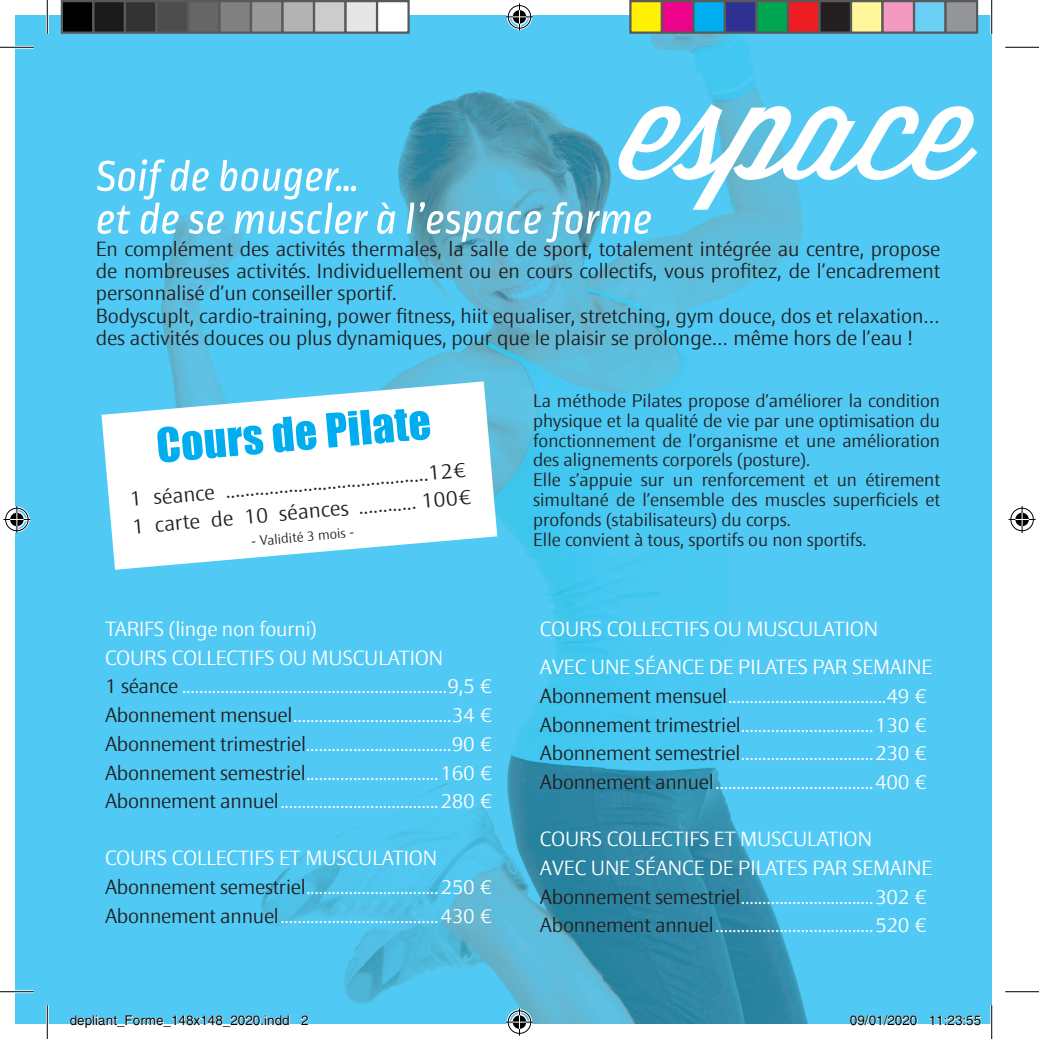
<style>
.page{position:relative;width:1039px;height:1039px;background:#fff}
.page>*{position:absolute;margin:0;border:0;box-sizing:border-box;transform-origin:0 0}
.t1{font:141.75px "Wisdom Script";color:#fff}
.t2{font:300 20.93px/27.4px "Epoca Classic";color:#231f20}
.t3{font:300 20.25px/28.6px "Epoca Classic";letter-spacing:-.01em;color:#fff}
.t4{font:300 20.25px/22.3px "Epoca Classic";color:#231f20}
.t5{font:300 18px/19.8px "Epoca Classic";color:#231f20}
.t6{font:13.5px "Helvetica";color:#000}
.t7{font:300 13.5px "Epoca Classic";color:#231f20}
.s1{color:#231f20}
</style>
<div class="page">
<img style="left:16px;top:16px;width:975px;height:1007px">
<svg style="left:97px;top:159px;width:554px;height:83px;background:#6dc6e5"></svg>
<svg style="left:101px;top:381px;width:396px;height:188px"></svg>
<svg style="left:157px;top:409px;width:273px;height:53px"></svg>
<hr style="left:0;top:46px;width:34px;height:3px;background:#fff">
<hr style="left:0;top:990px;width:34px;height:3px;background:#fff">
<hr style="left:46px;top:0;width:3px;height:34px;background:#fff">
<hr style="left:46px;top:1005px;width:3px;height:33px;background:#fff">
<hr style="left:990px;top:0;width:3px;height:34px;background:#fff">
<hr style="left:990px;top:1005px;width:3px;height:33px;background:#fff">
<hr style="left:0;top:47px;width:34px;height:1px;background:#000">
<hr style="left:1005px;top:47px;width:33px;height:1px;background:#000">
<hr style="left:0;top:991px;width:34px;height:1px;background:#000">
<hr style="left:1005px;top:991px;width:33px;height:1px;background:#000">
<hr style="left:47px;top:0;width:1px;height:34px;background:#000">
<hr style="left:47px;top:1005px;width:1px;height:33px;background:#000">
<hr style="left:991px;top:0;width:1px;height:34px;background:#000">
<hr style="left:991px;top:1005px;width:1px;height:33px;background:#000">
<svg style="left:506px;top:3px;width:27px;height:27px"></svg>
<svg style="left:506px;top:1008px;width:27px;height:27px"></svg>
<svg style="left:3px;top:506px;width:27px;height:27px"></svg>
<svg style="left:1008px;top:506px;width:27px;height:27px"></svg>
<div style="left:62px;top:1px;width:31px;height:32px;background:#000"></div>
<div style="left:61px;top:0;width:33px;height:34px;border:2px solid #595959"></div>
<div style="left:93px;top:1px;width:32px;height:32px;background:#1a1a1a"></div>
<div style="left:92px;top:0;width:34px;height:34px;border:2px solid #595959"></div>
<div style="left:125px;top:1px;width:31px;height:32px;background:#333"></div>
<div style="left:124px;top:0;width:34px;height:34px;border:2px solid #595959"></div>
<div style="left:156px;top:1px;width:32px;height:32px;background:#4d4d4d"></div>
<div style="left:155px;top:0;width:34px;height:34px;border:2px solid #595959"></div>
<div style="left:188px;top:1px;width:31px;height:32px;background:#666"></div>
<div style="left:187px;top:0;width:33px;height:34px;border:2px solid #595959"></div>
<div style="left:219px;top:1px;width:32px;height:32px;background:#808080"></div>
<div style="left:218px;top:0;width:34px;height:34px;border:2px solid #595959"></div>
<div style="left:251px;top:1px;width:31px;height:32px;background:#999"></div>
<div style="left:250px;top:0;width:34px;height:34px;border:2px solid #595959"></div>
<div style="left:282px;top:1px;width:32px;height:32px;background:#b3b3b3"></div>
<div style="left:281px;top:0;width:34px;height:34px;border:2px solid #595959"></div>
<div style="left:314px;top:1px;width:31px;height:32px;background:#ccc"></div>
<div style="left:313px;top:0;width:33px;height:34px;border:2px solid #595959"></div>
<div style="left:345px;top:1px;width:32px;height:32px;background:#e6e6e6"></div>
<div style="left:344px;top:0;width:34px;height:34px;border:2px solid #595959"></div>
<div style="left:377px;top:1px;width:31px;height:32px;background:#fff"></div>
<div style="left:376px;top:0;width:34px;height:34px;border:2px solid #595959"></div>
<div style="left:630px;top:1px;width:32px;height:32px;background:#fff101"></div>
<div style="left:629px;top:0;width:34px;height:34px;border:2px solid #595959"></div>
<div style="left:662px;top:1px;width:31px;height:32px;background:#ed028c"></div>
<div style="left:660px;top:0;width:34px;height:34px;border:2px solid #595959"></div>
<div style="left:693px;top:1px;width:32px;height:32px;background:#00aeef"></div>
<div style="left:692px;top:0;width:34px;height:34px;border:2px solid #595959"></div>
<div style="left:725px;top:1px;width:31px;height:32px;background:#2e3092"></div>
<div style="left:723px;top:0;width:34px;height:34px;border:2px solid #595959"></div>
<div style="left:756px;top:1px;width:32px;height:32px;background:#00a54f"></div>
<div style="left:755px;top:0;width:34px;height:34px;border:2px solid #595959"></div>
<div style="left:788px;top:1px;width:31px;height:32px;background:#ee1d23"></div>
<div style="left:786px;top:0;width:34px;height:34px;border:2px solid #595959"></div>
<div style="left:819px;top:1px;width:32px;height:32px;background:#231f20"></div>
<div style="left:818px;top:0;width:34px;height:34px;border:2px solid #595959"></div>
<div style="left:851px;top:1px;width:31px;height:32px;background:#fff79a"></div>
<div style="left:849px;top:0;width:34px;height:34px;border:2px solid #595959"></div>
<div style="left:882px;top:1px;width:32px;height:32px;background:#f499c2"></div>
<div style="left:881px;top:0;width:34px;height:34px;border:2px solid #595959"></div>
<div style="left:914px;top:1px;width:31px;height:32px;background:#6bcff6"></div>
<div style="left:912px;top:0;width:34px;height:34px;border:2px solid #595959"></div>
<div style="left:945px;top:1px;width:32px;height:32px;background:#939598"></div>
<div style="left:944px;top:0;width:34px;height:34px;border:2px solid #595959"></div>
<svg style="left:69px;top:1014px;width:169px;height:10px"></svg>
<div style="left:239px;top:1016px;width:5px;height:9px;border:1px solid #fff;border-radius:50%"></div>
<div style="left:238px;top:1015px;width:7px;height:11px;border:1px solid #fff;border-radius:50%"></div>
<svg style="left:245px;top:1015px;width:8px;height:9px"></svg>
<div style="left:254px;top:1016px;width:5px;height:9px;border:1px solid #fff;border-radius:50%"></div>
<div style="left:253px;top:1015px;width:7px;height:11px;border:1px solid #fff;border-radius:50%"></div>
<svg style="left:261px;top:1014px;width:29px;height:10px"></svg>
<svg style="left:300px;top:1015px;width:9px;height:9px"></svg>
<div style="left:851px;top:1016px;width:5px;height:9px;border:1px solid #fff;border-radius:50%"></div>
<div style="left:849px;top:1015px;width:8px;height:11px;border:1px solid #fff;border-radius:50%"></div>
<svg style="left:857px;top:1014px;width:38px;height:10px"></svg>
<div style="left:896px;top:1016px;width:5px;height:9px;border:1px solid #fff;border-radius:50%"></div>
<div style="left:895px;top:1015px;width:7px;height:11px;border:1px solid #fff;border-radius:50%"></div>
<svg style="left:901px;top:1015px;width:9px;height:9px"></svg>
<div style="left:911px;top:1016px;width:5px;height:9px;border:1px solid #fff;border-radius:50%"></div>
<div style="left:910px;top:1015px;width:7px;height:11px;border:1px solid #fff;border-radius:50%"></div>
<svg style="left:929px;top:1015px;width:52px;height:9px"></svg>
<h1 class="t1" style="left:623px;top:19px;width:349px">espace</h1>
<p class="t4" style="left:96px;top:237px;width:845px">En complément des activités thermales, la salle de sport, totalement intégrée au centre, propose de nombreuses activités. Individuellement ou en cours collectifs, vous profitez, de l’encadrement personnalisé d’un conseiller sportif.<br>Bodyscuplt, cardio-training, power fitness, hiit equaliser, stretching, gym douce, dos et relaxation… des activités douces ou plus dynamiques, pour que le plaisir se prolonge… même hors de l’eau !</p>
<p class="t2" style="left:128px;top:485px;width:342px;rotate:-5deg">1 séance ..........................................12€<br>1 carte de 10 séances ............ 100€</p>
<p class="t7" style="left:251px;top:532px;width:104px;rotate:-5deg">- Validité 3 mois -</p>
<p class="t3" style="left:105px;top:614px;width:389px">TARIFS (linge non fourni)<br>COURS COLLECTIFS OU MUSCULATION<br><span class="s1">1 séance</span> ..............................................................9,5 € <span class="s1">Abonnement mensuel</span>.....................................34 € <span class="s1">Abonnement trimestriel</span>..................................90 € <span class="s1">Abonnement semestriel</span>...............................160 € <span class="s1">Abonnement annuel</span>.....................................280 €</p>
<p class="t3" style="left:105px;top:843px;width:389px">COURS COLLECTIFS ET MUSCULATION<br><span class="s1">Abonnement semestriel</span>...............................250 €<br><span class="s1">Abonnement annuel</span>.....................................430 €</p>
<p class="t5" style="left:533px;top:390px;width:408px">La méthode Pilates propose d’améliorer la condition physique et la qualité de vie par une optimisation du fonctionnement de l’organisme et une amélioration des alignements corporels (posture).<br>Elle s’appuie sur un renforcement et un étirement simultané de l’ensemble des muscles superficiels et profonds (stabilisateurs) du corps.<br>Elle convient à tous, sportifs ou non sportifs.</p>
<p class="t3" style="left:540px;top:609px;width:394px;line-height:38px">COURS COLLECTIFS OU MUSCULATION<br>AVEC UNE SÉANCE DE PILATES PAR SEMAINE</p>
<p class="t3" style="left:540px;top:681px;width:389px;text-align:justify"><span class="s1">Abonnement mensuel</span>.....................................49 € <span class="s1">Abonnement trimestriel</span>...............................130 € <span class="s1">Abonnement semestriel</span>...............................230 € <span class="s1">Abonnement annuel</span>.....................................400 €</p>
<p class="t3" style="left:540px;top:824px;width:394px">COURS COLLECTIFS ET MUSCULATION<br>AVEC UNE SÉANCE DE PILATES PAR SEMAINE <span class="s1">Abonnement semestriel</span>...............................302 € <span class="s1">Abonnement annuel</span>.....................................520 €</p>
<p class="t6" style="left:70px;top:1012px;width:240px">depliant_Forme_148x148_2020.indd 2</p>
<p class="t6" style="left:849px;top:1012px;width:133px">09/01/2020 11:23:55</p>
</div>
